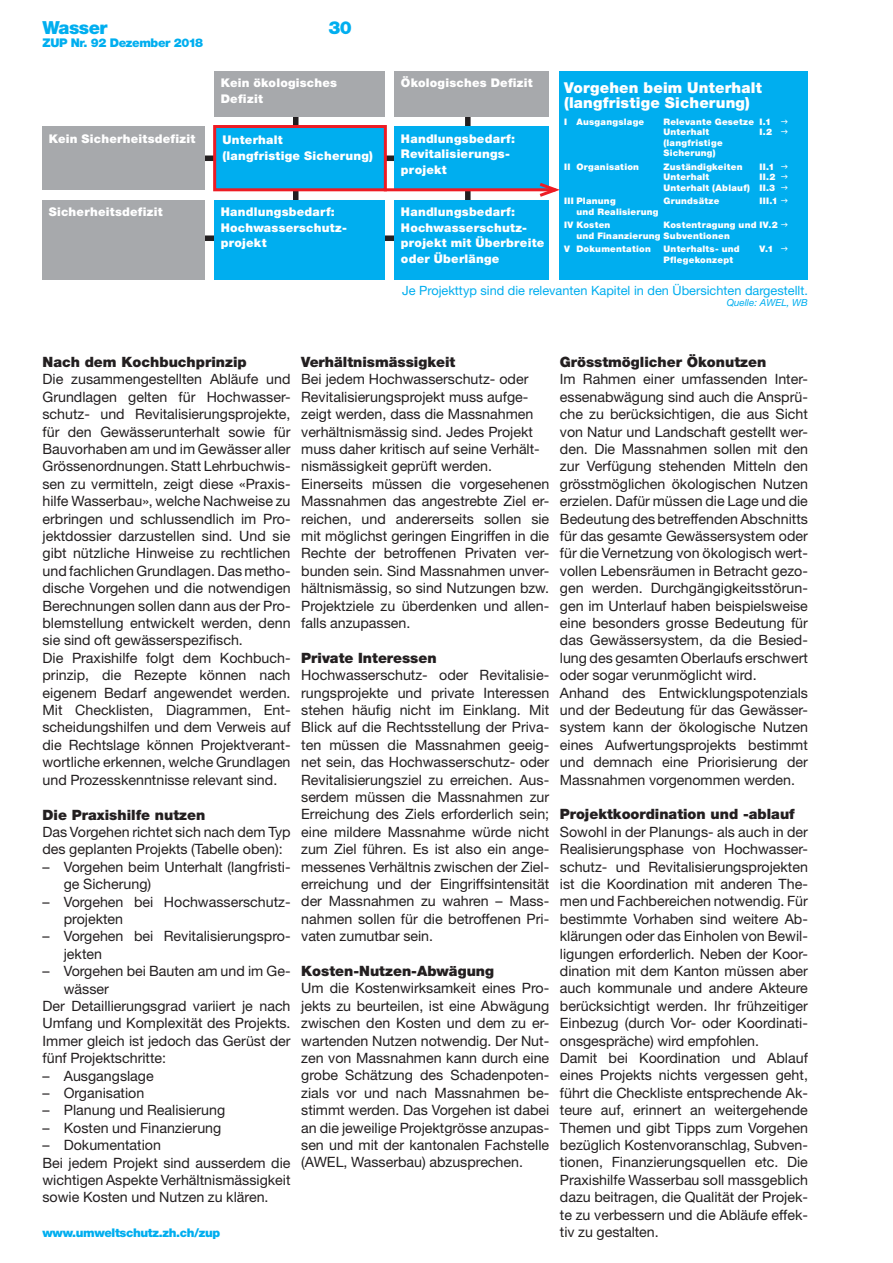
<style>
.page{position:relative;width:893px;height:1263px;background:#fff}
.page>*{position:absolute;margin:0;border:0;box-sizing:border-box;transform-origin:0 0}
.t1{font:900 18px "Helvetica Neue LT Std";letter-spacing:-.03em;color:#00aeef}
.t2{font:900 15px/15px "Helvetica Neue LT Std";letter-spacing:.01em;color:#fff}
.t3{font:14.25px/17.4px "Helvetica Neue LT Std";color:#231f20}
.t4{font:900 14.25px "Helvetica Neue LT Std";color:#231f20}
.t5{font:12.75px "Helvetica Neue LT Std";color:#00aeef}
.t6{font:900 12px/15.5px "Helvetica Neue LT Std";letter-spacing:.02em;color:#fff}
.t7{font:900 12px "Helvetica Neue LT Std";letter-spacing:-.03em;color:#00aeef}
.t8{font:italic 9.75px "Helvetica Neue LT Std";color:#00aeef}
.t9{font:900 9px/10.5px "Helvetica Neue LT Std";letter-spacing:.03em;color:#fff}
</style>
<div class="page">
<div style="left:560px;top:71px;width:248px;height:209px;background:#00aeef"></div>
<div style="left:465px;top:92px;width:6px;height:154px;background:#231f20"></div>
<div style="left:103px;top:155px;width:361px;height:6px;background:#231f20"></div>
<div style="left:103px;top:235px;width:361px;height:6px;background:#231f20"></div>
<div style="left:293px;top:92px;width:5px;height:154px;background:#231f20"></div>
<div style="left:214px;top:71px;width:171px;height:46px;background:#a7a9ac"></div>
<div style="left:395px;top:71px;width:154px;height:46px;background:#a7a9ac"></div>
<div style="left:215px;top:200px;width:170px;height:80px;background:#00aeef"></div>
<div style="left:43px;top:127px;width:162px;height:63px;background:#a7a9ac"></div>
<div style="left:43px;top:200px;width:162px;height:80px;background:#a7a9ac"></div>
<div style="left:395px;top:127px;width:154px;height:63px;background:#00aeef"></div>
<div style="left:215px;top:127px;width:170px;height:63px;background:#00aeef"></div>
<div style="left:213px;top:125px;width:174px;height:66px;border:3px solid #ed1c24"></div>
<div style="left:395px;top:200px;width:154px;height:80px;background:#00aeef"></div>
<hr style="left:384px;top:188px;width:171px;height:3px;background:#ed1c24">
<svg style="left:536px;top:180px;width:24px;height:19px"></svg>
<p class="t1" style="left:43px;top:21px;width:66px">Wasser</p>
<p class="t1" style="left:328px;top:21px;width:25px">30</p>
<p class="t7" style="left:43px;top:38px;width:162px">ZUP Nr. 92 Dezember 2018</p>
<p class="t6" style="left:49px;top:132px;width:148px">Kein Sicherheitsdefizit</p>
<p class="t6" style="left:221px;top:77px;width:118px">Kein ökologisches<br>Defizit</p>
<p class="t6" style="left:401px;top:77px;width:133px">Ökologisches Defizit</p>
<p class="t6" style="left:222px;top:134px;width:152px">Unterhalt<br>(langfristige Sicherung)</p>
<p class="t6" style="left:401px;top:132px;width:116px">Handlungsbedarf:<br>Revitalisierungs&shy;projekt</p>
<p class="t2" style="left:564px;top:82px;width:199px">Vorgehen beim Unterhalt (langfristige Sicherung)</p>
<p class="t9" style="left:564px;top:117px;width:82px">I Ausgangslage</p>
<p class="t9" style="left:663px;top:117px;width:109px">Relevante Gesetze I.1<br>Unterhalt</p>
<p class="t9" style="left:759px;top:128px;width:14px">I.2</p>
<p class="t9" style="left:663px;top:138px;width:61px">(langfristige<br>Sicherung)</p>
<p class="t9" style="left:564px;top:162px;width:76px">II Organisation</p>
<p class="t9" style="left:663px;top:162px;width:81px">Zuständigkeiten</p>
<p class="t9" style="left:759px;top:162px;width:17px">II.1</p>
<p class="t9" style="left:663px;top:173px;width:47px">Unterhalt</p>
<p class="t9" style="left:663px;top:173px;width:114px;text-align:right">II.2<br>Unterhalt (Ablauf) II.3</p>
<p class="t6" style="left:49px;top:206px;width:115px">Sicherheitsdefizit</p>
<p class="t6" style="left:221px;top:206px;width:128px">Handlungsbedarf:<br>Hochwasserschutz&shy;projekt</p>
<p class="t9" style="left:564px;top:197px;width:53px">III Planung</p>
<p class="t9" style="left:663px;top:197px;width:58px">Grundsätze</p>
<p class="t9" style="left:759px;top:197px;width:20px">III.1</p>
<p class="t9" style="left:564px;top:206px;width:96px;line-height:13.5px;text-indent:12px">und Realisierung<br>IV Kosten</p>
<p class="t6" style="left:401px;top:206px;width:145px">Handlungsbedarf:<br>Hochwasserschutz&shy;projekt mit Überbreite oder Überlänge</p>
<p class="t9" style="left:576px;top:221px;width:203px;text-indent:87px">Kostentragung und IV.2 und Finanzierung Subventionen</p>
<p class="t9" style="left:564px;top:245px;width:88px">V Dokumentation</p>
<p class="t9" style="left:663px;top:245px;width:78px">Unterhalts- und</p>
<p class="t9" style="left:759px;top:245px;width:16px">V.1</p>
<p class="t9" style="left:663px;top:255px;width:71px">Pflegekonzept</p>
<p class="t5" style="left:402px;top:286px;width:407px">Je Projekttyp sind die relevanten Kapitel in den Übersichten dargestellt.</p>
<p class="t8" style="left:727px;top:297px;width:83px">Quelle: AWEL, WB</p>
<p class="t4" style="left:43px;top:357px;width:206px">Nach dem Kochbuchprinzip</p>
<p class="t3" style="left:43px;top:372px;width:250px">Die zusammengestellten Abläufe und Grundlagen gelten für Hochwasser&shy;schutz- und Revitalisierungsprojekte, für den Gewässerunterhalt sowie für Bauvorhaben am und im Gewässer aller Grössenordnungen. Statt Lehrbuchwis&shy;sen zu vermitteln, zeigt diese «Praxis&shy;hilfe Wasserbau», welche Nachweise zu erbringen und schlussendlich im Pro&shy;jektdossier darzustellen sind. Und sie gibt nützliche Hinweise zu rechtlichen und fachlichen Grundlagen. Das metho&shy;dische Vorgehen und die notwendigen Berechnungen sollen dann aus der Pro&shy;blemstellung entwickelt werden, denn sie sind oft gewässerspezifisch.<br>Die Praxishilfe folgt dem Kochbuch&shy;prinzip, die Rezepte können nach eigenem Bedarf angewendet werden.<br>Mit Checklisten, Diagrammen, Ent&shy;scheidungshilfen und dem Verweis auf die Rechtslage können Projektverant&shy;wortliche erkennen, welche Grundlagen und Prozesskenntnisse relevant sind.</p>
<p class="t4" style="left:43px;top:809px;width:164px">Die Praxishilfe nutzen</p>
<p class="t3" style="left:43px;top:825px;width:250px">Das Vorgehen richtet sich nach dem Typ des geplanten Projekts (Tabelle oben):</p>
<p class="t3" style="left:64px;top:860px;width:228px;text-indent:-21px">– Vorgehen beim Unterhalt (langfristi&shy;ge Sicherung)</p>
<p class="t3" style="left:64px;top:894px;width:228px;text-indent:-21px">– Vorgehen bei Hochwasserschutz&shy;projekten</p>
<p class="t3" style="left:64px;top:929px;width:228px;text-indent:-21px">– Vorgehen bei Revitalisierungspro&shy;jekten</p>
<p class="t3" style="left:43px;top:964px;width:250px">– Vorgehen bei Bauten am und im Ge-</p>
<p class="t3" style="left:64px;top:981px;width:47px">wässer</p>
<p class="t3" style="left:43px;top:999px;width:250px">Der Detaillierungsgrad variiert je nach</p>
<p class="t3" style="left:43px;top:1016px;width:250px">Umfang und Komplexität des Projekts.</p>
<p class="t3" style="left:43px;top:1034px;width:250px">Immer gleich ist jedoch das Gerüst der</p>
<p class="t3" style="left:43px;top:1051px;width:125px">fünf Projektschritte:</p>
<p class="t3" style="left:43px;top:1068px;width:113px">– Ausgangslage</p>
<p class="t3" style="left:43px;top:1086px;width:103px">– Organisation</p>
<p class="t3" style="left:43px;top:1103px;width:184px">– Planung und Realisierung</p>
<p class="t3" style="left:43px;top:1121px;width:180px">– Kosten und Finanzierung</p>
<p class="t3" style="left:43px;top:1138px;width:250px">– Dokumentation<br>Bei jedem Projekt sind ausserdem die wichtigen Aspekte Verhältnismässigkeit sowie Kosten und Nutzen zu klären.</p>
<p class="t4" style="left:301px;top:357px;width:156px">Verhältnismässigkeit</p>
<p class="t3" style="left:301px;top:372px;width:250px">Bei jedem Hochwasserschutz- oder Revitalisierungsprojekt muss aufge&shy;zeigt werden, dass die Massnahmen verhältnismässig sind. Jedes Projekt muss daher kritisch auf seine Verhält&shy;nismässigkeit geprüft werden.<br>Einerseits müssen die vorgesehenen Massnahmen das angestrebte Ziel er&shy;reichen, und andererseits sollen sie mit möglichst geringen Eingriffen in die Rechte der betroffenen Privaten ver&shy;bunden sein. Sind Massnahmen unver&shy;hältnismässig, so sind Nutzungen bzw.<br>Projektziele zu überdenken und allen&shy;falls anzupassen.</p>
<p class="t4" style="left:301px;top:653px;width:137px">Private Interessen</p>
<p class="t3" style="left:301px;top:668px;width:250px;text-align:justify">Hochwasserschutz- oder Revitalisie&shy;rungsprojekte und private Interessen stehen häufig nicht im Einklang. Mit Blick auf die Rechtsstellung der Priva&shy;ten müssen die Massnahmen geeig&shy;net sein, das Hochwasserschutz- oder Revitalisierungsziel zu erreichen. Aus&shy;serdem müssen die Massnahmen zur Erreichung des Ziels erforderlich sein; eine mildere Massnahme würde nicht zum Ziel führen. Es ist also ein ange&shy;messenes Verhältnis zwischen der Ziel&shy;erreichung und der Eingriffsintensität der Massnahmen zu wahren – Mass&shy;nahmen sollen für die betroffenen Pri&shy;vaten zumutbar sein.</p>
<p class="t4" style="left:301px;top:966px;width:194px">Kosten-Nutzen-Abwägung</p>
<p class="t3" style="left:301px;top:981px;width:250px;text-align:justify">Um die Kostenwirksamkeit eines Pro&shy;jekts zu beurteilen, ist eine Abwägung zwischen den Kosten und dem zu er&shy;wartenden Nutzen notwendig. Der Nut&shy;zen von Massnahmen kann durch eine grobe Schätzung des Schadenpoten&shy;zials vor und nach Massnahmen be&shy;stimmt werden. Das Vorgehen ist dabei an die jeweilige Projektgrösse anzupas&shy;sen und mit der kantonalen Fachstelle (AWEL, Wasserbau) abzusprechen.</p>
<p class="t7" style="left:43px;top:1229px;width:179px">www.umweltschutz.zh.ch/zup</p>
<p class="t4" style="left:560px;top:357px;width:208px">Grösstmöglicher Ökonutzen</p>
<p class="t3" style="left:560px;top:372px;width:250px">Im Rahmen einer umfassenden Inter&shy;essenabwägung sind auch die Ansprü&shy;che zu berücksichtigen, die aus Sicht von Natur und Landschaft gestellt wer&shy;den. Die Massnahmen sollen mit den zur Verfügung stehenden Mitteln den grösst möglichen ökologischen Nutzen erzielen. Dafür müssen die Lage und die Bedeutung des betreffenden Abschnitts für das gesamte Gewässersystem oder für die Vernetzung von ökologisch wert&shy;vollen Lebensräumen in Betracht gezo&shy;gen werden. Durchgängigkeitsstörun&shy;gen im Unterlauf haben beispielsweise eine besonders grosse Bedeutung für das Gewässersystem, da die Besied&shy;lung des gesamten Oberlaufs erschwert oder sogar verunmöglicht wird.<br>Anhand des Entwicklungspotenzials und der Bedeutung für das Gewässer&shy;system kann der ökologische Nutzen eines Aufwertungsprojekts bestimmt und demnach eine Priorisierung der Massnahmen vorgenommen werden.</p>
<p class="t4" style="left:560px;top:809px;width:236px">Projektkoordination und -ablauf</p>
<p class="t3" style="left:560px;top:825px;width:250px">Sowohl in der Planungs- als auch in der Realisierungsphase von Hochwasser&shy;schutz- und Revitalisierungsprojekten ist die Koordination mit anderen The&shy;men und Fachbereichen notwendig. Für bestimmte Vorhaben sind weitere Ab&shy;klärungen oder das Einholen von Bewil&shy;ligungen erforderlich. Neben der Koor&shy;dination mit dem Kanton müssen aber auch kommunale und andere Akteure berücksichtigt werden. Ihr frühzeitiger Einbezug (durch Vor- oder Koordinati&shy;onsgespräche) wird empfohlen.<br>Damit bei Koordination und Ablauf eines Projekts nichts vergessen geht, führt die Checkliste entsprechende Ak&shy;teure auf, erinnert an weitergehende Themen und gibt Tipps zum Vorgehen bezüglich Kostenvoranschlag, Subven&shy;tionen, Finanzierungsquellen etc. Die Praxishilfe Wasserbau soll massgeblich dazu beitragen, die Qualität der Projek&shy;te zu verbessern und die Abläufe effek&shy;tiv zu gestalten.</p>
</div>
